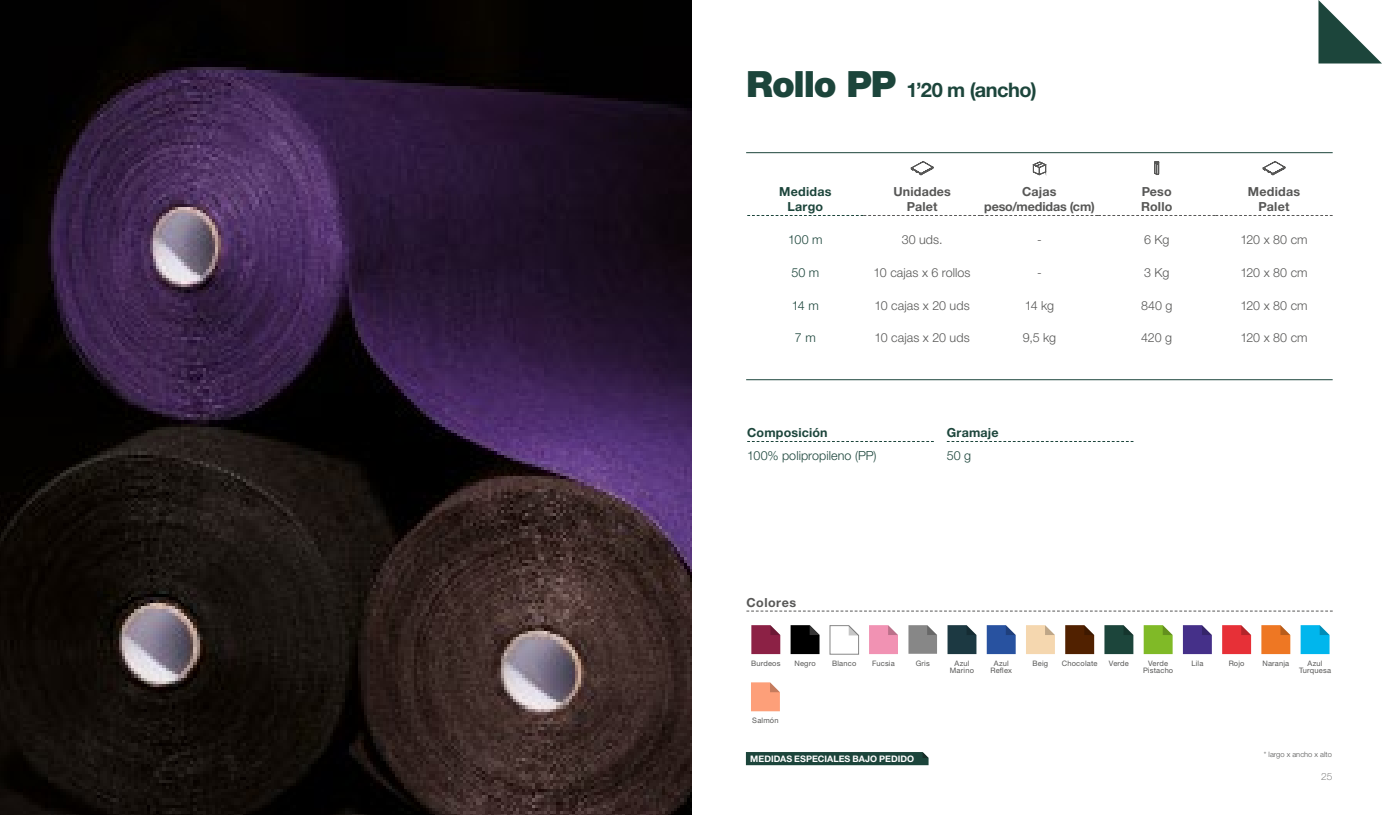
<style>
.page{position:relative;width:1382px;height:815px;background:#fff}
.page>*{position:absolute;margin:0;border:0;box-sizing:border-box;transform-origin:0 0}
.t1{font:700 20px "Helvetica Neue LT Std";letter-spacing:-.02em;color:#1c453b}
.t2{font:300 12.5px "Helvetica Neue LT Std";letter-spacing:.005em;color:#575756}
.t3{font:300 12.5px "Helvetica Neue LT Std";letter-spacing:.005em;color:#1c453b}
.t4{font:700 12.5px/15px "Helvetica Neue LT Std";letter-spacing:.01em;color:#575756;text-align:center}
.t5{font:700 12.5px/15px "Helvetica Neue LT Std";letter-spacing:.015em;color:#1c453b;text-align:center}
.t6{font:700 12.5px/15px "Helvetica Neue LT Std";letter-spacing:-.01em;color:#575756;text-align:center}
.t7{font:700 12.5px "Helvetica Neue LT Std";letter-spacing:.04em;color:#575756}
.t8{font:100 10px "Helvetica Neue LT Std";color:#575756}
.t9{font:700 9px "Helvetica Neue LT Std";letter-spacing:.005em;color:#fff}
.t10{font:7.5px/7.5px "Helvetica Neue LT Std";letter-spacing:.02em;color:#575756;text-align:center}
.t11{font:300 7.5px "Helvetica Neue LT Std";color:#575756}
.s1{font-weight:900;font-size:36.25px}
</style>
<div class="page">
<svg style="left:747px;top:441px;width:187px;height:1px"></svg>
<svg style="left:947px;top:441px;width:186px;height:1px"></svg>
<svg style="left:911px;top:161px;width:22px;height:14px"></svg>
<svg style="left:1263px;top:161px;width:22px;height:14px"></svg>
<svg style="left:747px;top:215px;width:586px;height:1px"></svg>
<hr style="left:746px;top:152px;width:587px;height:1px;background:#1c453b">
<hr style="left:746px;top:379px;width:587px;height:1px;background:#1c453b">
<svg style="left:1154px;top:161px;width:5px;height:14px"></svg>
<svg style="left:1033px;top:162px;width:13px;height:13px"></svg>
<div style="left:746px;top:752px;width:182px;height:13px;background:#1c453b"></div>
<svg style="left:746px;top:611px;width:587px;height:1px"></svg>
<svg style="left:751px;top:625px;width:29px;height:29px"></svg>
<svg style="left:1261px;top:625px;width:29px;height:29px"></svg>
<svg style="left:1301px;top:625px;width:28px;height:29px"></svg>
<svg style="left:1104px;top:625px;width:29px;height:29px"></svg>
<svg style="left:1065px;top:625px;width:29px;height:29px"></svg>
<svg style="left:1183px;top:625px;width:29px;height:29px"></svg>
<svg style="left:1144px;top:625px;width:29px;height:29px"></svg>
<svg style="left:1222px;top:625px;width:29px;height:29px"></svg>
<svg style="left:791px;top:625px;width:28px;height:29px"></svg>
<svg style="left:829px;top:625px;width:30px;height:30px"></svg>
<svg style="left:869px;top:625px;width:29px;height:29px"></svg>
<svg style="left:908px;top:625px;width:29px;height:29px"></svg>
<svg style="left:947px;top:625px;width:29px;height:29px"></svg>
<svg style="left:987px;top:625px;width:29px;height:29px"></svg>
<svg style="left:1026px;top:625px;width:29px;height:29px"></svg>
<img style="left:0;top:0;width:691px;height:815px">
<svg style="left:1318px;top:0;width:64px;height:64px"></svg>
<svg style="left:751px;top:682px;width:29px;height:29px"></svg>
<h1 class="t1" style="left:746px;top:78px;width:292px"><span class="s1">Rollo PP</span> 1’20 m (ancho)</h1>
<h2 class="t5" style="left:779px;top:184px;width:54px">Medidas<br>Largo</h2>
<h2 class="t3" style="left:788px;top:232px;width:36px">100 m</h2>
<h2 class="t3" style="left:791px;top:265px;width:29px">50 m</h2>
<h2 class="t3" style="left:792px;top:298px;width:28px">14 m</h2>
<h2 class="t3" style="left:795px;top:330px;width:22px">7 m</h2>
<h2 class="t4" style="left:893px;top:184px;width:59px">Unidades<br>Palet</h2>
<h2 class="t2" style="left:902px;top:232px;width:42px">30 uds.</h2>
<h2 class="t2" style="left:874px;top:265px;width:98px">10 cajas x 6 rollos</h2>
<h2 class="t2" style="left:874px;top:298px;width:97px">10 cajas x 20 uds</h2>
<h2 class="t2" style="left:874px;top:330px;width:97px">10 cajas x 20 uds</h2>
<h2 class="t6" style="left:984px;top:184px;width:112px">Cajas peso/medidas (cm)</h2>
<h2 class="t2" style="left:1037px;top:232px;width:6px">-</h2>
<h2 class="t2" style="left:1037px;top:265px;width:6px">-</h2>
<h2 class="t2" style="left:1025px;top:298px;width:31px">14 kg</h2>
<h2 class="t2" style="left:1023px;top:330px;width:35px">9,5 kg</h2>
<h2 class="t5" style="left:747px;top:425px;width:82px">Composición</h2>
<h2 class="t3" style="left:747px;top:447px;width:131px">100% polipropileno (PP)</h2>
<h2 class="t5" style="left:947px;top:425px;width:53px">Gramaje</h2>
<h2 class="t3" style="left:947px;top:447px;width:26px">50 g</h2>
<h2 class="t4" style="left:1141px;top:184px;width:33px;text-align:left">Peso<br>Rollo</h2>
<h2 class="t2" style="left:1144px;top:232px;width:27px">6 Kg</h2>
<h2 class="t2" style="left:1144px;top:265px;width:27px">3 Kg</h2>
<h2 class="t2" style="left:1141px;top:298px;width:33px">840 g</h2>
<h2 class="t2" style="left:1141px;top:330px;width:32px">420 g</h2>
<h2 class="t7" style="left:746px;top:595px;width:51px">Colores</h2>
<h2 class="t4" style="left:1248px;top:184px;width:54px">Medidas<br>Palet</h2>
<h2 class="t2" style="left:1240px;top:232px;width:69px">120 x 80 cm</h2>
<h2 class="t2" style="left:1240px;top:265px;width:69px">120 x 80 cm</h2>
<h2 class="t2" style="left:1240px;top:298px;width:69px">120 x 80 cm</h2>
<h2 class="t2" style="left:1240px;top:330px;width:69px">120 x 80 cm</h2>
<p class="t10" style="left:794px;top:659px;width:23px">Negro</p>
<p class="t10" style="left:832px;top:660px;width:26px">Blanco</p>
<p class="t10" style="left:872px;top:659px;width:24px">Fucsia</p>
<p class="t10" style="left:916px;top:659px;width:16px">Gris</p>
<p class="t10" style="left:954px;top:659px;width:16px">Azul</p>
<p class="t10" style="left:1229px;top:659px;width:17px">Rojo</p>
<p class="t10" style="left:950px;top:667px;width:26px">Marino</p>
<p class="t10" style="left:990px;top:659px;width:23px">Azul<br>Reflex</p>
<p class="t10" style="left:1033px;top:659px;width:17px">Beig</p>
<p class="t10" style="left:1062px;top:659px;width:37px">Chocolate</p>
<p class="t10" style="left:1109px;top:659px;width:21px">Verde</p>
<p class="t10" style="left:1148px;top:659px;width:21px">Verde</p>
<p class="t10" style="left:1191px;top:659px;width:13px">Lila</p>
<p class="t10" style="left:1143px;top:667px;width:32px">Pistacho</p>
<p class="t10" style="left:751px;top:659px;width:31px">Burdeos</p>
<p class="t10" style="left:1262px;top:659px;width:28px">Naranja</p>
<p class="t10" style="left:1299px;top:659px;width:34px">Azul<br>Turquesa</p>
<p class="t10" style="left:752px;top:716px;width:28px">Salmón</p>
<p class="t9" style="left:750px;top:753px;width:165px">MEDIDAS ESPECIALES BAJO PEDIDO</p>
<p class="t11" style="left:1264px;top:750px;width:69px">* largo x ancho x alto</p>
<h3 class="t8" style="left:1321px;top:770px;width:13px">25</h3>
</div>
